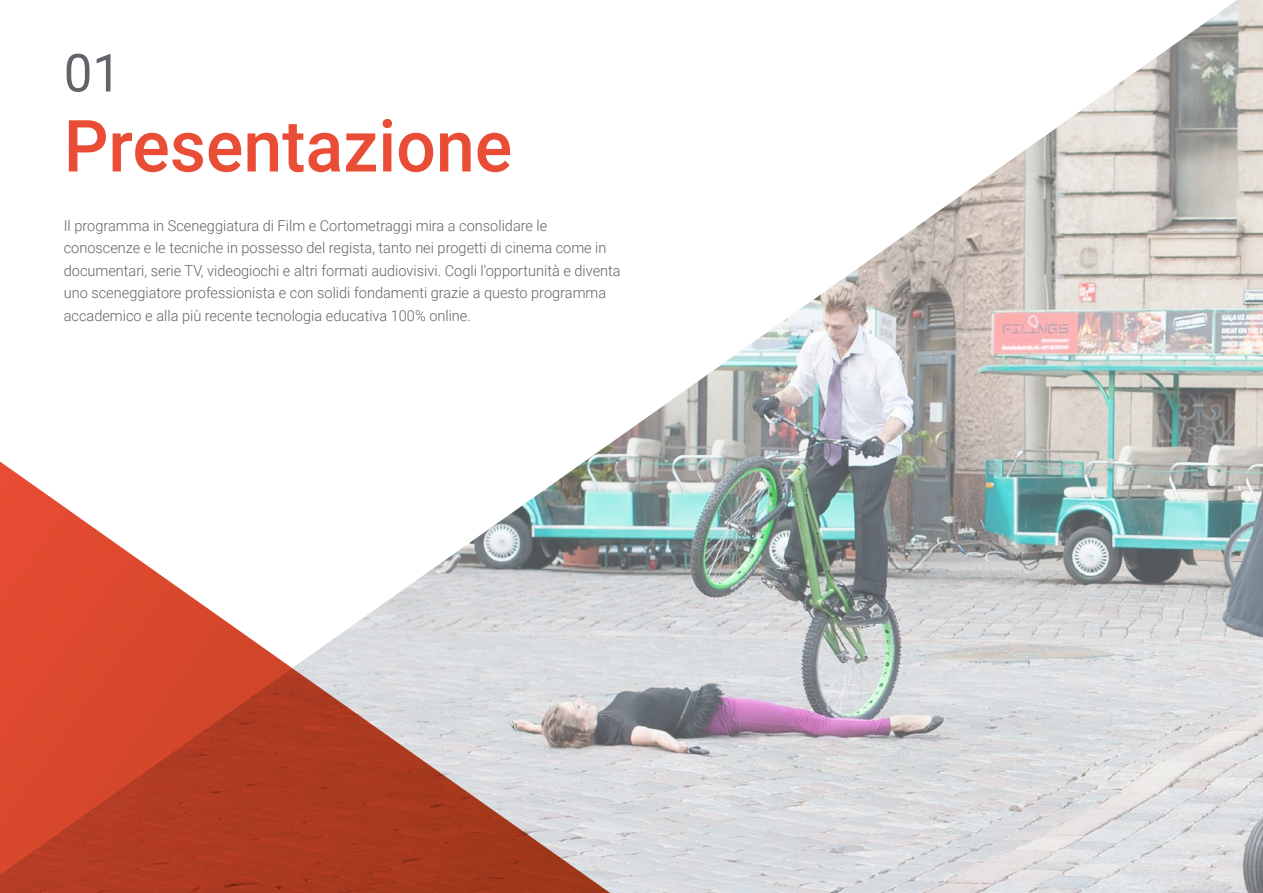
<style>
.page{position:relative;width:1263px;height:893px;background:#fff}
.page>*{position:absolute;margin:0;border:0;box-sizing:border-box;transform-origin:0 0}
.t1{font:500 72px "Roboto";color:#e94d35}
.t2{font:52.5px "Roboto";color:#61646a}
.t3{font:300 15px/22.5px "Roboto";color:#61646a}
</style>
<div class="page">
<img style="left:606px;top:0;width:657px;height:893px">
<svg style="left:0;top:446px;width:640px;height:447px"></svg>
<h2 class="t2" style="left:64px;top:36px;width:59px">01</h2>
<h1 class="t1" style="left:64px;top:95px;width:450px">Presentazione</h1>
<p class="t3" style="left:64px;top:214px;width:558px">Il programma in Sceneggiatura di Film e Cortometraggi mira a consolidare le conoscenze e le tecniche in possesso del regista, tanto nei progetti di cinema come in documentari, serie TV, videogiochi e altri formati audiovisivi. Cogli l'opportunità e diventa uno sceneggiatore professionista e con solidi fondamenti grazie a questo programma accademico e alla più recente tecnologia educativa 100% online.</p>
</div>
